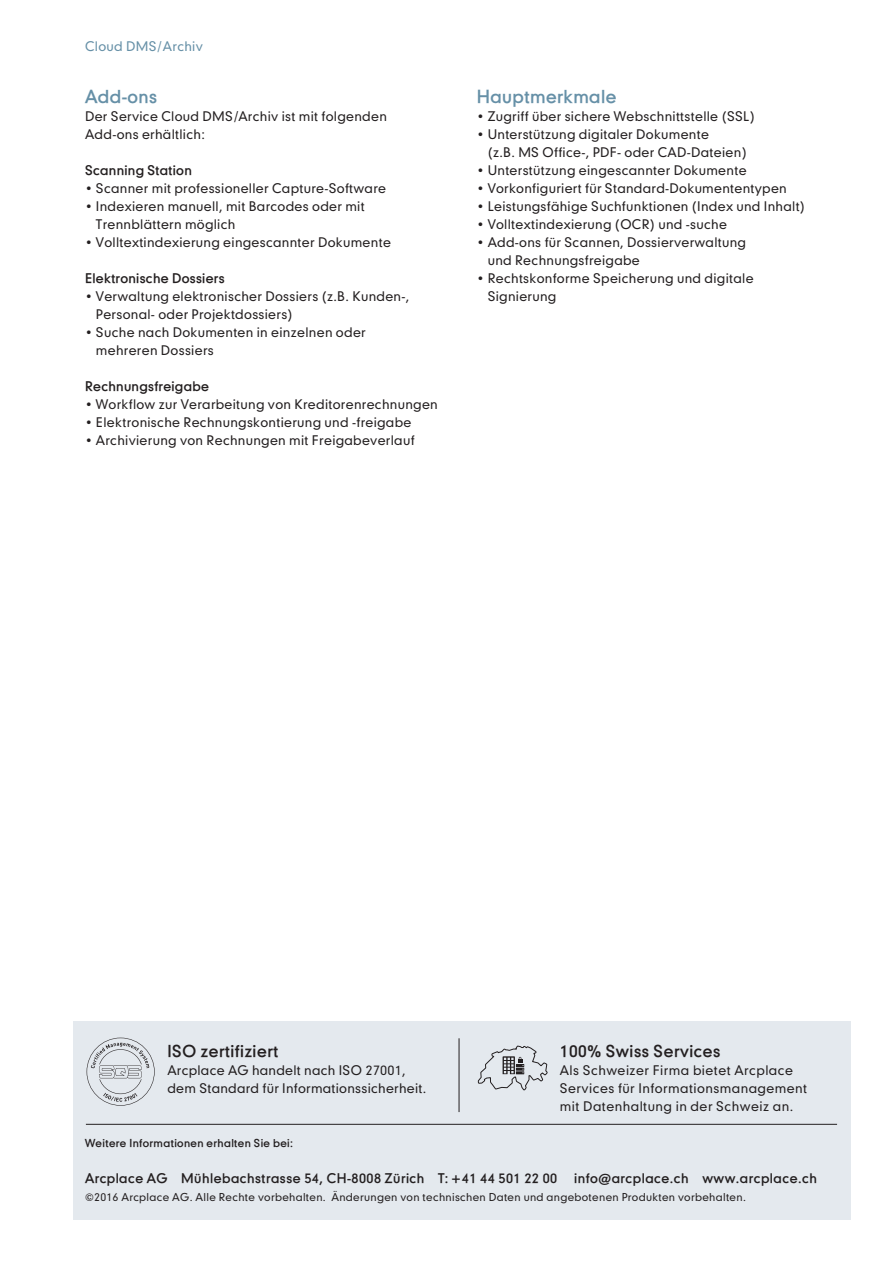
<style>
.page{position:relative;width:893px;height:1263px;background:#fff}
.page>*{position:absolute;margin:0;border:0;box-sizing:border-box;transform-origin:0 0}
.Arcplace_Body_Copy_d{font:700 17.25px "Arcplace OTF";letter-spacing:.02em;color:#6690a7}
.Arcplace_Body_Copy{font:700 17.25px "Arcplace OTF";letter-spacing:.02em;color:#6690a7}
.Arcplace_Body_Copy-2{font:700 15.75px "Arcplace OTF";letter-spacing:.03em;color:#231f20}
.Arcplace_Body_Copy-3{font:12.75px/18px "Arcplace OTF";letter-spacing:.02em;color:#231f20}
.Arcplace_Body_Copy-4{font:700 12.75px "Arcplace OTF";letter-spacing:.03em;color:#231f20}
.Arcplace_Body_Copy_d-2{font:12.75px/18px "Arcplace OTF";letter-spacing:.02em;color:#231f20}
.Arcplace_Body_Copy-5{font:12.75px "Arcplace OTF";letter-spacing:.02em;color:#6690a7}
.Arcplace_Body_Copy-6{font:10.5px "Arcplace OTF";letter-spacing:.03em;color:#231f20}
.Arcplace_Body_Copy-7{font:700 10.5px "Arcplace OTF";letter-spacing:.03em;color:#231f20}
</style>
<div class="page">
<div style="left:74px;top:1021px;width:776px;height:199px;background:#e4e9ee"></div>
<svg style="left:87px;top:1038px;width:68px;height:68px"></svg>
<hr style="left:459px;top:1038px;width:1px;height:74px;background:#231f20">
<hr style="left:86px;top:1124px;width:751px;height:1px;background:#231f20">
<svg style="left:477px;top:1045px;width:71px;height:46px"></svg>
<p class="Arcplace_Body_Copy-5" style="left:85px;top:38px;width:119px">Cloud DMS/Archiv</p>
<p class="Arcplace_Body_Copy" style="left:85px;top:85px;width:74px">Add-ons</p>
<p class="Arcplace_Body_Copy-3" style="left:85px;top:107px;width:303px">Der Service Cloud DMS/Archiv ist mit folgenden<br>Add-ons erhältlich:</p>
<p class="Arcplace_Body_Copy-4" style="left:85px;top:162px;width:108px">Scanning Station</p>
<p class="Arcplace_Body_Copy-3" style="left:85px;top:179px;width:303px">• Scanner mit professioneller Capture-Software</p>
<p class="Arcplace_Body_Copy-3" style="left:96px;top:197px;width:270px;text-indent:-11px">• Indexieren manuell, mit Barcodes oder mit<br>Trennblättern möglich</p>
<p class="Arcplace_Body_Copy-3" style="left:85px;top:233px;width:307px">• Volltextindexierung eingescannter Dokumente</p>
<p class="Arcplace_Body_Copy-4" style="left:85px;top:270px;width:141px">Elektronische Dossiers</p>
<p class="Arcplace_Body_Copy-3" style="left:96px;top:287px;width:315px;text-indent:-11px">• Verwaltung elektronischer Dossiers (z.B. Kunden-,<br>Personal- oder Projektdossiers)</p>
<p class="Arcplace_Body_Copy-3" style="left:96px;top:323px;width:271px;text-indent:-11px">• Suche nach Dokumenten in einzelnen oder mehreren Dossiers</p>
<p class="Arcplace_Body_Copy-4" style="left:85px;top:378px;width:126px">Rechnungsfreigabe</p>
<p class="Arcplace_Body_Copy-3" style="left:85px;top:395px;width:354px">• Workflow zur Verarbeitung von Kreditorenrechnungen</p>
<p class="Arcplace_Body_Copy-3" style="left:85px;top:413px;width:328px">• Elektronische Rechnungskontierung und -freigabe</p>
<p class="Arcplace_Body_Copy-3" style="left:85px;top:431px;width:331px">• Archivierung von Rechnungen mit Freigabeverlauf</p>
<p class="Arcplace_Body_Copy_d" style="left:477px;top:85px;width:141px">Hauptmerkmale</p>
<p class="Arcplace_Body_Copy-3" style="left:477px;top:107px;width:280px">• Zugriff über sichere Webschnittstelle (SSL)</p>
<p class="Arcplace_Body_Copy-3" style="left:488px;top:125px;width:261px;text-indent:-11px">• Unterstützung digitaler Dokumente<br>(z.B. MS Office-, PDF- oder CAD-Dateien)</p>
<p class="Arcplace_Body_Copy-3" style="left:477px;top:161px;width:271px">• Unterstützung eingescannter Dokumente</p>
<p class="Arcplace_Body_Copy-3" style="left:477px;top:179px;width:312px">• Vorkonfiguriert für Standard-Dokumententypen</p>
<p class="Arcplace_Body_Copy-3" style="left:477px;top:197px;width:330px">• Leistungsfähige Suchfunktionen (Index und Inhalt)</p>
<p class="Arcplace_Body_Copy-3" style="left:477px;top:215px;width:252px">• Volltextindexierung (OCR) und -suche</p>
<p class="Arcplace_Body_Copy-3" style="left:488px;top:233px;width:260px;text-indent:-11px">• Add-ons für Scannen, Dossierverwaltung und Rechnungsfreigabe</p>
<p class="Arcplace_Body_Copy-3" style="left:488px;top:269px;width:267px;text-indent:-11px">• Rechtskonforme Speicherung und digitale<br>Signierung</p>
<p class="Arcplace_Body_Copy-2" style="left:167px;top:1041px;width:112px">ISO zertifiziert</p>
<p class="Arcplace_Body_Copy_d-2" style="left:167px;top:1061px;width:260px">Arcplace AG handelt nach ISO 27001, dem Standard für Informationssicherheit.</p>
<p class="Arcplace_Body_Copy-2" style="left:560px;top:1041px;width:162px">100% Swiss Services</p>
<p class="Arcplace_Body_Copy-3" style="left:560px;top:1061px;width:249px">Als Schweizer Firma bietet Arcplace<br>Services für Informationsmanagement mit Datenhaltung in der Schweiz an.</p>
<p class="Arcplace_Body_Copy-7" style="left:85px;top:1136px;width:209px">Weitere Informationen erhalten Sie bei:</p>
<p class="Arcplace_Body_Copy-4" style="left:85px;top:1170px;width:474px">Arcplace AG Mühlebachstrasse 54, CH-8008 Zürich T: +41 44 501 22 00</p>
<p class="Arcplace_Body_Copy-4" style="left:574px;top:1170px;width:244px">info@arcplace.ch www.arcplace.ch</p>
<p class="Arcplace_Body_Copy-6" style="left:85px;top:1190px;width:662px">©2016 Arcplace AG. Alle Rechte vorbehalten. Änderungen von technischen Daten und angebotenen Produkten vorbehalten.</p>
</div>
